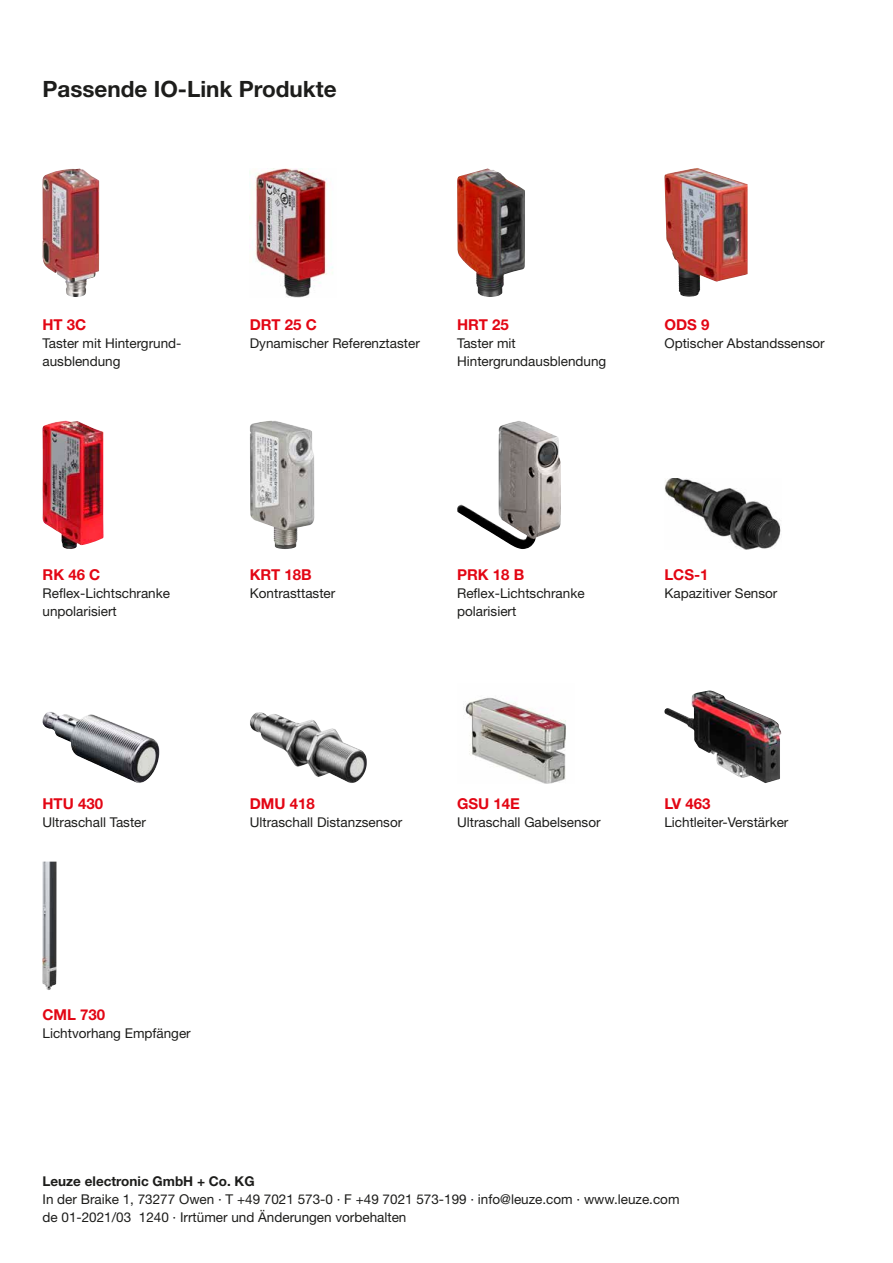
<style>
.page{position:relative;width:893px;height:1263px;background:#fff}
.page>*{position:absolute;margin:0;border:0;box-sizing:border-box;transform-origin:0 0}
.t1{font:700 22.5px "Helvetica Neue LT Pro";color:#1d1d1b}
.t2{font:700 15px "Helvetica Neue LT Pro";color:#e30614}
.t3{font:13.5px/18px "Helvetica Neue LT Pro";color:#1d1d1b}
.t4{font:700 13.5px "Helvetica Neue LT Pro";color:#1d1d1b}
</style>
<div class="page">
<img style="left:42px;top:169px;width:57px;height:128px">
<img style="left:252px;top:169px;width:81px;height:128px">
<img style="left:457px;top:169px;width:68px;height:128px">
<img style="left:664px;top:168px;width:83px;height:129px">
<img style="left:42px;top:421px;width:61px;height:128px">
<img style="left:250px;top:421px;width:64px;height:128px">
<img style="left:457px;top:421px;width:104px;height:128px">
<img style="left:665px;top:478px;width:116px;height:71px">
<img style="left:42px;top:712px;width:117px;height:71px">
<img style="left:250px;top:712px;width:117px;height:71px">
<img style="left:464px;top:697px;width:102px;height:86px">
<img style="left:664px;top:691px;width:117px;height:92px">
<img style="left:43px;top:862px;width:14px;height:128px">
<h1 class="t1" style="left:43px;top:74px;width:296px">Passende IO-Link Produkte</h1>
<p class="t2" style="left:43px;top:315px;width:45px">HT 3C</p>
<p class="t3" style="left:43px;top:334px;width:139px">Taster mit Hintergrund&shy;ausblendung</p>
<p class="t2" style="left:250px;top:315px;width:68px">DRT 25 C</p>
<p class="t3" style="left:250px;top:334px;width:172px">Dynamischer Referenztaster</p>
<p class="t2" style="left:457px;top:315px;width:53px">HRT 25</p>
<p class="t3" style="left:457px;top:334px;width:151px">Taster mit<br>Hintergrundausblendung</p>
<p class="t2" style="left:664px;top:315px;width:47px">ODS 9</p>
<p class="t3" style="left:664px;top:334px;width:162px">Optischer Abstandssensor</p>
<p class="t2" style="left:43px;top:565px;width:59px">RK 46 C</p>
<p class="t3" style="left:43px;top:584px;width:129px">Reflex-Lichtschranke unpolarisiert</p>
<p class="t2" style="left:43px;top:794px;width:62px">HTU 430</p>
<p class="t3" style="left:43px;top:813px;width:105px">Ultraschall Taster</p>
<p class="t2" style="left:250px;top:565px;width:63px">KRT 18B</p>
<p class="t3" style="left:250px;top:584px;width:87px">Kontrasttaster</p>
<p class="t2" style="left:457px;top:565px;width:69px">PRK 18 B</p>
<p class="t3" style="left:457px;top:584px;width:129px">Reflex-Lichtschranke polarisiert</p>
<p class="t2" style="left:664px;top:565px;width:46px">LCS-1</p>
<p class="t3" style="left:664px;top:584px;width:114px">Kapazitiver Sensor</p>
<p class="t2" style="left:250px;top:794px;width:67px">DMU 418</p>
<p class="t3" style="left:250px;top:813px;width:154px">Ultraschall Distanzsensor</p>
<p class="t2" style="left:457px;top:794px;width:64px">GSU 14E</p>
<p class="t3" style="left:457px;top:813px;width:145px">Ultraschall Gabelsensor</p>
<p class="t2" style="left:664px;top:794px;width:48px">LV 463</p>
<p class="t3" style="left:664px;top:813px;width:126px">Lichtleiter-Verstärker</p>
<p class="t2" style="left:43px;top:1005px;width:64px">CML 730</p>
<p class="t3" style="left:43px;top:1023px;width:150px">Lichtvorhang Empfänger</p>
<p class="t4" style="left:43px;top:1172px;width:214px">Leuze electronic GmbH + Co. KG</p>
<p class="t3" style="left:43px;top:1189px;width:638px">In der Braike 1, 73277 Owen · T +49 7021 573-0 · F +49 7021 573-199 · info@leuze.com · www.leuze.com de 01-2021/03 1240 · Irrtümer und Änderungen vorbehalten</p>
</div>
